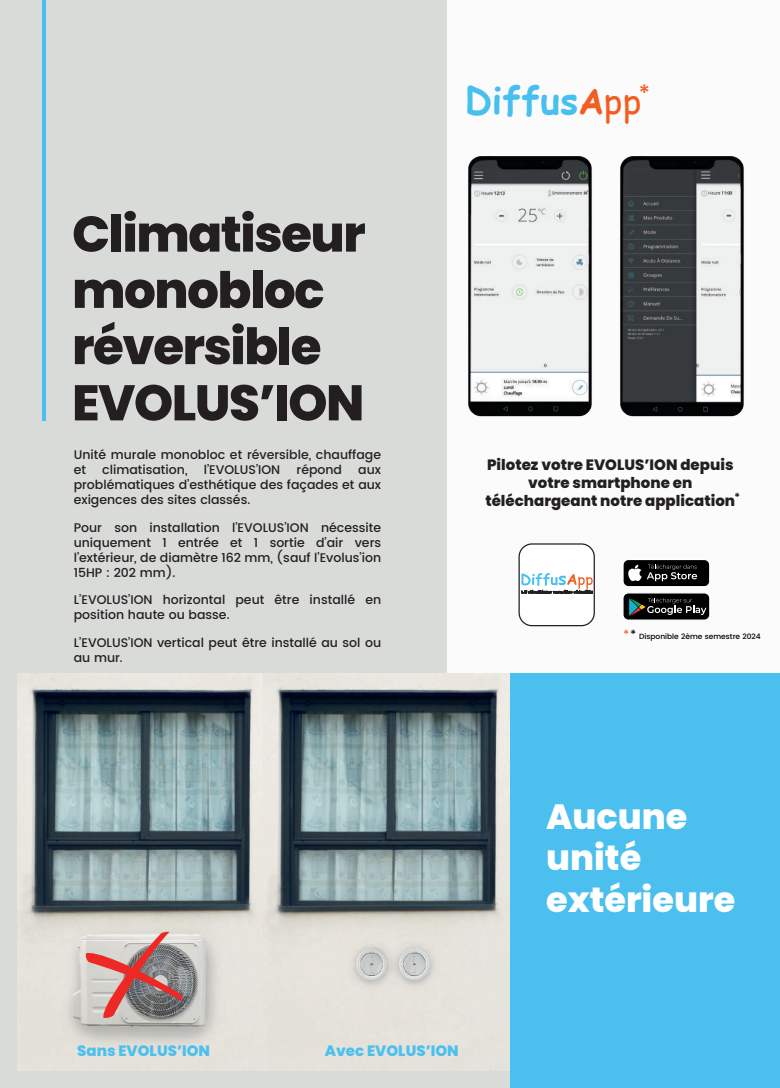
<style>
.page{position:relative;width:780px;height:1088px;background:#d9dbd9}
.page>*{position:absolute;margin:0;border:0;box-sizing:border-box;transform-origin:0 0}
.t1{font:800 50px/56.2px "Poppins";letter-spacing:-.03em;color:#231f20}
.t2{font:700 37.5px "Comic Sans MS";color:#47c0ef}
.t3{font:800 35px/41.2px "Poppins";color:#fff}
.t4{font:500 22.5px "Poppins";color:#f25e21}
.t5{font:800 15px/18px "Poppins";color:#231f20;text-align:center}
.t6{font:800 15px "Poppins";color:#4bc0ee}
.t7{font:500 12.5px/15px "Poppins";color:#231f20}
.t8{font:500 11.25px "Poppins";color:#f25e21}
.t9{font:500 11.25px "Poppins";color:#000001}
.t10{font:500 7.5px "Poppins";color:#000001}
.s1{font-size:35px;color:#f25e21}
.s2{font-weight:400;font-size:35px;color:#f25e21}
.s3{color:#000001}
</style>
<div class="page">
<hr style="left:42px;top:0;width:4px;height:420px;background:#4bc0ee">
<div style="left:448px;top:0;width:332px;height:689px;background:#fbfbfc"></div>
<img style="left:18px;top:674px;width:245px;height:396px">
<img style="left:263px;top:673px;width:247px;height:397px">
<svg style="left:85px;top:932px;width:97px;height:86px"></svg>
<div style="left:510px;top:674px;width:270px;height:414px;background:#4bc0ee"></div>
<img style="left:468px;top:156px;width:124px;height:261px">
<img style="left:620px;top:156px;width:124px;height:261px">
<div style="left:492px;top:172px;width:22px;height:10px;background:#363a3c"></div>
<div style="left:718px;top:170px;width:20px;height:11px;background:#34383a"></div>
<div style="left:627px;top:172px;width:64px;height:23px;background:#34383a"></div>
<svg style="left:623px;top:560px;width:87px;height:60px"></svg>
<div style="left:519px;top:544px;width:75px;height:82px;background:#fff;border-radius:13px"></div>
<div style="left:518px;top:543px;width:77px;height:83px;border:1px solid #231f20;border-radius:13px"></div>
<svg style="left:521px;top:573px;width:71px;height:20px"></svg>
<h1 class="t1" style="left:72px;top:206px;width:295px">Climatiseur monobloc réversible<br>EVOLUS’ION</h1>
<p class="t7" style="left:74px;top:448px;width:309px">Unité murale monobloc et réversible, chauffage et</p>
<p class="t7" style="left:102px;top:463px;width:87px">climatisation,</p>
<p class="t7" style="left:204px;top:463px;width:78px">l’EVOLUS’ION</p>
<p class="t7" style="left:296px;top:463px;width:47px">répond</p>
<p class="t7" style="left:74px;top:463px;width:309px;text-align:justify;text-indent:284px">aux problématiques d’esthétique des façades et aux exigences des sites classés.</p>
<p class="t7" style="left:74px;top:520px;width:309px;text-align:justify">Pour son installation l’EVOLUS’ION nécessite uniquement 1 entrée et 1 sortie d’air vers l’extérieur, de diamètre 162 mm, (sauf l’Evolus’ion 15HP : 202 mm).</p>
<p class="t7" style="left:74px;top:593px;width:309px">L’EVOLUS’ION horizontal peut être installé en position haute ou basse.</p>
<p class="t7" style="left:74px;top:635px;width:309px">L’EVOLUS’ION vertical peut être installé au sol ou au mur.</p>
<h2 class="t2" style="left:465px;top:73px;width:178px">Diffus<span class="s1">A</span><span class="s2">pp</span></h2>
<h3 class="t4" style="left:638px;top:77px;width:13px">*</h3>
<p class="t5" style="left:485px;top:456px;width:251px">Pilotez votre EVOLUS’ION depuis votre smartphone en téléchargeant notre application</p>
<p class="t9" style="left:734px;top:488px;width:7px">*</p>
<p class="t8" style="left:623px;top:625px;width:14px">*<span class="s3">*</span></p>
<p class="t10" style="left:639px;top:631px;width:123px">Disponible 2ème semestre 2024</p>
<p class="t6" style="left:77px;top:1042px;width:134px">Sans EVOLUS’ION</p>
<p class="t6" style="left:325px;top:1042px;width:135px">Avec EVOLUS’ION</p>
<h3 class="t3" style="left:546px;top:796px;width:191px">Aucune unité extérieure</h3>
</div>
